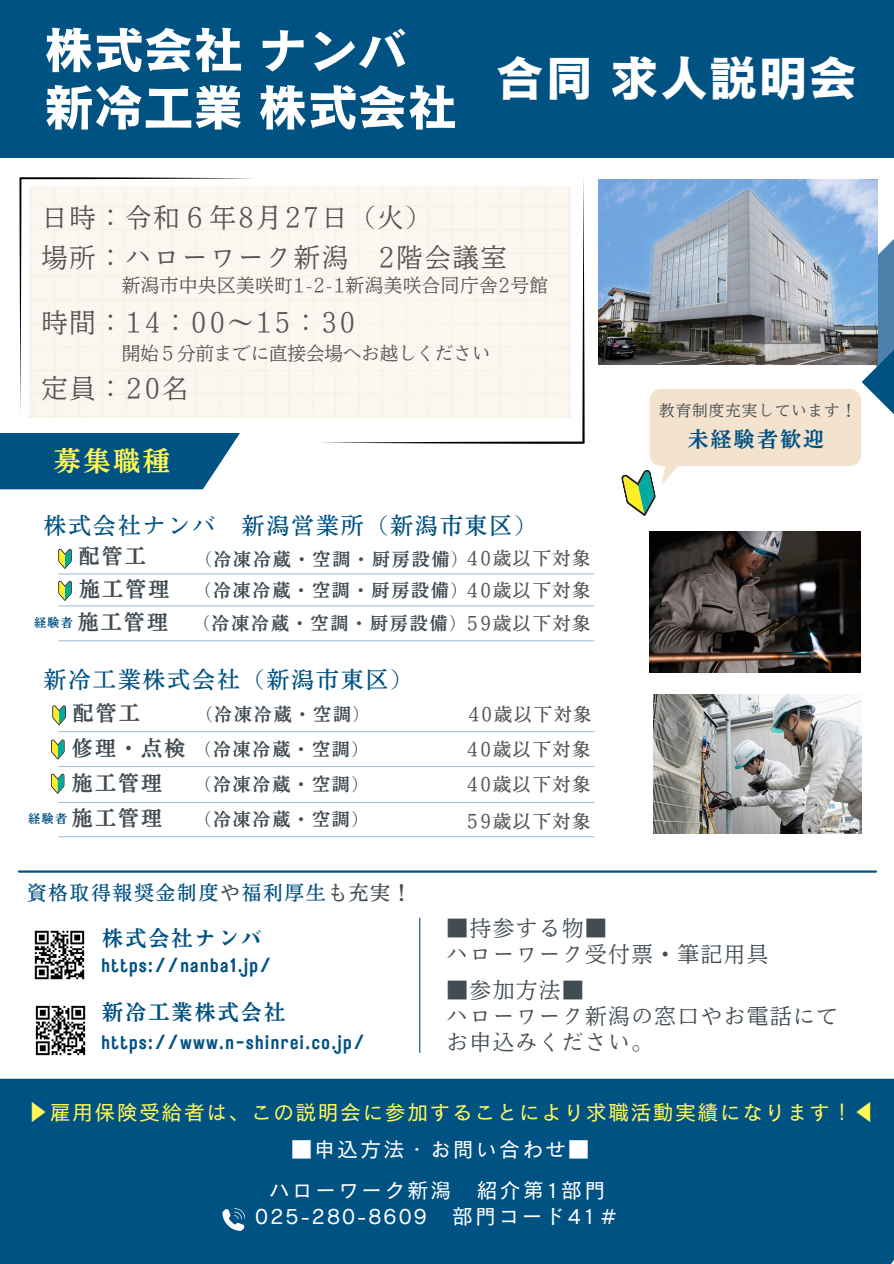
<style>
.page{position:relative;width:894px;height:1264px;background:#fff}
.page>*{position:absolute;margin:0;border:0;box-sizing:border-box;transform-origin:0 0}
.t1{font:50.55px/57.3px "Canva Cezanne Pro N B";letter-spacing:-.02em;color:#fff}
.t2{font:49.5px "Canva Cezanne Pro N B";color:#fff}
.t3{font:27px "Nud Motoya Mincho Std W6";color:#fff859}
.t4{font:25.5px "Nud Motoya Mincho Std W2 b";letter-spacing:.1em;color:#545454}
.t5{font:22.5px "Nud Motoya Mincho Std W4";letter-spacing:.1em;color:#005283}
.t6{font:21px/25.8px "Nud Motoya Mincho Std W2 b";letter-spacing:.1em;color:#424c53}
.t7{font:21px/25.8px "Canva Cezanne Pro N M";letter-spacing:.1em;color:#fff;text-align:center}
.t8{font:21px "Canva Cezanne Pro N M";letter-spacing:.065em;color:#fff859}
.t9{font:21px "Nud Motoya Mincho Std W6";letter-spacing:.1em;color:#424c53}
.t10{font:21px "Nud Motoya Mincho Std W6";letter-spacing:.1em;color:#005283}
.t11{font:19.5px "Rustic Printed";letter-spacing:.05em;color:#005283}
.t12{font:19.5px "Nud Motoya Mincho Std W4";letter-spacing:.1em;color:#005283}
.t13{font:18px "Nud Motoya Mincho Std W6";letter-spacing:.1em;color:#424c53}
.t14{font:18px "Nud Motoya Mincho Std W4";letter-spacing:.1em;color:#545454}
.t15{font:18px "Nud Motoya Mincho Std W2 b";letter-spacing:.06em;color:#545454}
.t16{font:18px "Nud Motoya Mincho Std W2 b";letter-spacing:.025em;color:#545454}
.t17{font:15px "Nud Motoya Mincho Std W2 b";letter-spacing:.1em;color:#424c53}
.t18{font:12px "Nud Motoya Mincho Std W6";letter-spacing:.1em;color:#005283}
.s1{font-family:"Nud Motoya Mincho Std W4";color:#545454}
.s2{color:#424c53}
</style>
<div class="page">
<div style="left:0;top:0;width:893px;height:158px;background:#005283"></div>
<svg style="left:19px;top:177px;width:234px;height:234px"></svg>
<svg style="left:321px;top:180px;width:263px;height:264px"></svg>
<svg style="left:0;top:433px;width:240px;height:56px;background:#125e8c"></svg>
<svg style="left:58px;top:549px;width:14px;height:20px"></svg>
<div style="left:0;top:1078px;width:893px;height:185px;background:#005283"></div>
<svg style="left:58px;top:581px;width:14px;height:20px"></svg>
<div style="left:29px;top:186px;width:542px;height:232px;background:#fbf7f0"></div>
<img style="left:598px;top:180px;width:278px;height:184px">
<img style="left:649px;top:532px;width:211px;height:140px">
<hr style="left:58px;top:605px;width:536px;height:1px;background:#005283">
<hr style="left:58px;top:573px;width:536px;height:1px;background:#005283">
<hr style="left:58px;top:640px;width:536px;height:1px;background:#005283">
<svg style="left:51px;top:739px;width:14px;height:20px"></svg>
<svg style="left:52px;top:705px;width:14px;height:20px"></svg>
<svg style="left:51px;top:773px;width:13px;height:21px"></svg>
<hr style="left:58px;top:731px;width:536px;height:1px;background:#005283">
<hr style="left:58px;top:766px;width:536px;height:1px;background:#005283">
<hr style="left:58px;top:802px;width:536px;height:1px;background:#005283">
<hr style="left:58px;top:836px;width:536px;height:1px;background:#005283">
<img style="left:653px;top:694px;width:208px;height:139px">
<img style="left:34px;top:930px;width:51px;height:50px">
<hr style="left:19px;top:870px;width:856px;height:2px;background:#005283">
<img style="left:35px;top:1005px;width:51px;height:51px">
<hr style="left:419px;top:917px;width:1px;height:135px;background:#005283">
<svg style="left:222px;top:1208px;width:23px;height:22px"></svg>
<svg style="left:620px;top:202px;width:273px;height:314px"></svg>
<h6 class="t1" style="left:44px;top:20px;width:415px">株式会社ナンバ新冷工業株式会社</h6>
<p class="t2" style="left:495px;top:53px;width:364px">合同求人説明会</p>
<h4 class="t4" style="left:42px;top:204px;width:391px">日時：令和６年8月27日（火）</h4>
<h6 class="t4" style="left:42px;top:244px;width:466px">場所：ハローワーク新潟 2階会議室</h6>
<h4 class="t15" style="left:122px;top:276px;width:427px">新潟市中央区美咲町1-2-1新潟美咲合同庁舎2号館</h4>
<h6 class="t4" style="left:42px;top:309px;width:315px">時間：14：00～15：30</h6>
<h4 class="t16" style="left:122px;top:344px;width:369px">開始５分前までに直接会場へお越しください</h4>
<p class="t4" style="left:42px;top:376px;width:148px">定員：20名</p>
<h6 class="t3" style="left:54px;top:447px;width:118px">募集職種</h6>
<h4 class="t5" style="left:44px;top:514px;width:494px">株式会社ナンバ 新潟営業所（新潟市東区）</h4>
<h4 class="t9" style="left:79px;top:546px;width:67px">配管工</h4>
<p class="t13" style="left:194px;top:550px;width:398px">（冷凍冷蔵・空調・厨房設備）<span class="s1">40歳以下対象</span></p>
<h6 class="t9" style="left:79px;top:578px;width:92px">施工管理</h6>
<h6 class="t13" style="left:193px;top:581px;width:398px">（冷凍冷蔵・空調・厨房設備）<span class="s1">40歳以下対象</span></h6>
<h6 class="t18" style="left:34px;top:616px;width:40px">経験者</h6>
<p class="t9" style="left:78px;top:611px;width:92px">施工管理</p>
<h4 class="t13" style="left:192px;top:614px;width:400px">（冷凍冷蔵・空調・厨房設備）<span class="s1">59歳以下対象</span></h4>
<h6 class="t5" style="left:44px;top:667px;width:371px">新冷工業株式会社（新潟市東区）</h6>
<h3 class="t9" style="left:73px;top:702px;width:67px">配管工</h3>
<p class="t13" style="left:194px;top:705px;width:178px">（冷凍冷蔵・空調）</p>
<h3 class="t14" style="left:468px;top:705px;width:125px">40歳以下対象</h3>
<p class="t9" style="left:72px;top:737px;width:115px">修理・点検</p>
<p class="t13" style="left:193px;top:739px;width:178px">（冷凍冷蔵・空調）</p>
<h3 class="t14" style="left:467px;top:739px;width:125px">40歳以下対象</h3>
<p class="t9" style="left:72px;top:772px;width:92px">施工管理</p>
<h3 class="t13" style="left:193px;top:775px;width:178px">（冷凍冷蔵・空調）</h3>
<p class="t14" style="left:467px;top:775px;width:125px">40歳以下対象</p>
<h4 class="t18" style="left:29px;top:812px;width:40px">経験者</h4>
<h6 class="t9" style="left:72px;top:807px;width:92px">施工管理</h6>
<p class="t13" style="left:193px;top:810px;width:178px">（冷凍冷蔵・空調）</p>
<h6 class="t14" style="left:467px;top:812px;width:125px">59歳以下対象</h6>
<p class="t17" style="left:659px;top:402px;width:198px">教育制度充実しています！</p>
<h6 class="t10" style="left:687px;top:428px;width:138px">未経験者歓迎</h6>
<h6 class="t12" style="left:27px;top:882px;width:386px">資格取得報奨金制度<span class="s2">や</span>福利厚生<span class="s2">も充実！</span></h6>
<p class="t10" style="left:102px;top:927px;width:161px">株式会社ナンバ</p>
<p class="t11" style="left:101px;top:952px;width:171px">https://nanba1.jp/</p>
<p class="t10" style="left:102px;top:1001px;width:184px">新冷工業株式会社</p>
<p class="t11" style="left:101px;top:1029px;width:265px">https://www.n-shinrei.co.jp/</p>
<h4 class="t6" style="left:446px;top:915px;width:323px">■持参する物■<br>ハローワーク受付票・筆記用具</h4>
<p class="t6" style="left:446px;top:977px;width:392px">■参加方法■<br>ハローワーク新潟の窓口やお電話にてお申込みください。</p>
<p class="t8" style="left:28px;top:1101px;width:848px">▶雇用保険受給者は、この説明会に参加することにより求職活動実績になります！◀</p>
<h6 class="t7" style="left:291px;top:1136px;width:300px">■申込方法・お問い合わせ■</h6>
<h6 class="t7" style="left:255px;top:1176px;width:365px">ハローワーク新潟 紹介第1部門<br>025-280-8609 部門コード41＃</h6>
</div>
